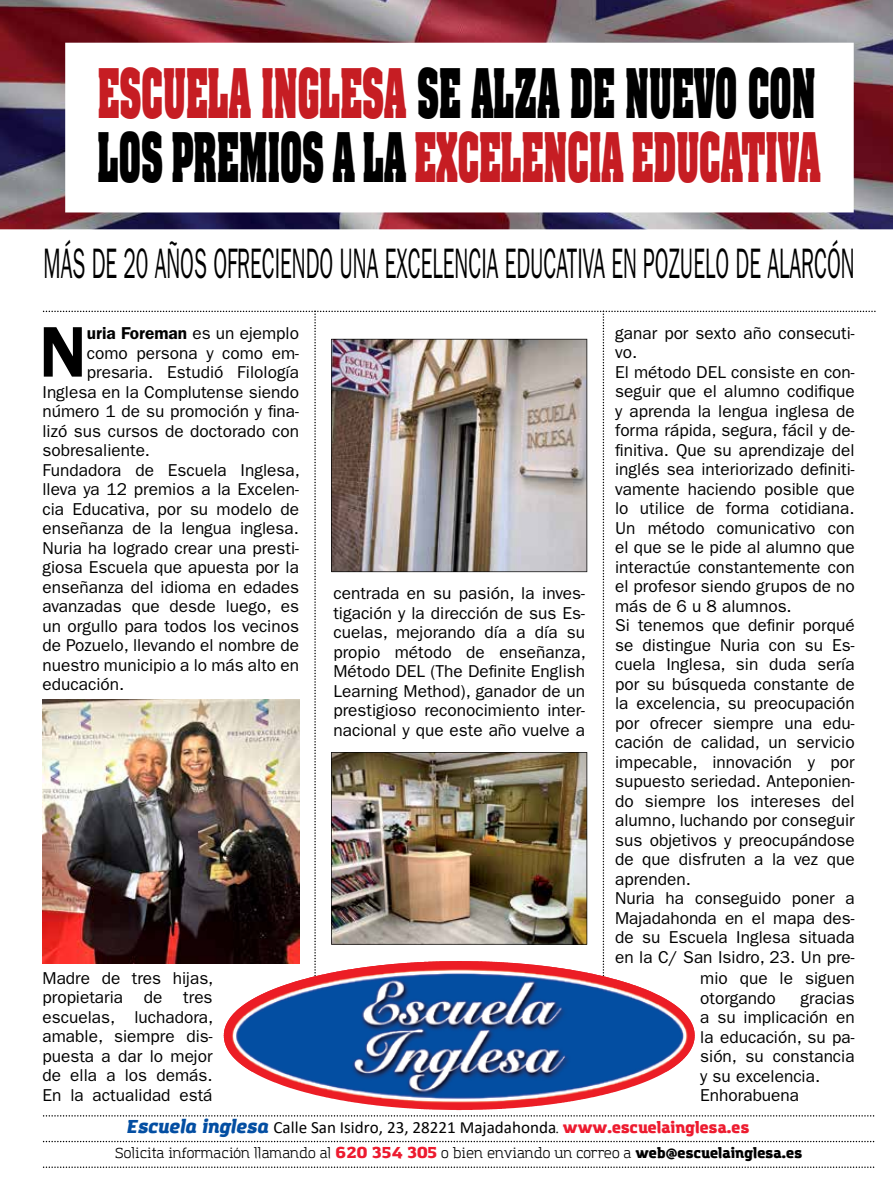
<style>
.page{position:relative;width:893px;height:1191px;background:#fff}
.page>*{position:absolute;margin:0;border:0;box-sizing:border-box;transform-origin:0 0}
.t1{font:600 72px "ITC Franklin Gothic Std";color:#000}
.t2{font:700 58.2px/64.1px "Aachen Std";color:#c61d23;scale:.53 1}
.t3{font:42.75px "ITC Franklin Gothic Std";color:#000;scale:.49 1}
.t4{font:17.25px/19.5px "ITC Franklin Gothic Std";color:#000}
.t5{font:600 17.25px "ITC Franklin Gothic Std";color:#000}
.t6{font:17.1px "Calibri";color:#000}
.t7{font:14.25px "Amazing Grotesk";color:#000}
.s1{color:#000}
.s2{font-weight:400}
.s3{font-family:"Amazing Grotesk";font-weight:900;font-style:italic;font-size:18.6px;color:#034ea2}
.s4{font-family:"Amazing Grotesk";font-size:14.25px}
.s5{font-family:"Amazing Grotesk";font-weight:900;font-size:15.75px;color:#ed1b2f}
.s6{font-weight:900;font-size:15.75px;color:#ed1b2f}
.s7{font-weight:900}
</style>
<div class="page">
<img style="left:0;top:0;width:893px;height:229px">
<img style="left:43px;top:311px;width:833px;height:765px">
<svg style="left:43px;top:1115px;width:831px;height:1px"></svg>
<svg style="left:43px;top:1140px;width:831px;height:2px"></svg>
<svg style="left:43px;top:1166px;width:831px;height:2px"></svg>
<img style="left:268px;top:961px;width:192px;height:30px">
<img style="left:43px;top:699px;width:256px;height:264px">
<h2 class="t2" style="left:98px;top:62px;width:1365px">ESCUELA INGLESA <span class="s1">SE ALZA DE NUEVO CON<br>LOS PREMIOS A LA</span> EXCELENCIA EDUCATIVA</h2>
<h3 class="t3" style="left:44px;top:239px;width:1657px">MÁS DE 20 AÑOS OFRECIENDO UNA EXCELENCIA EDUCATIVA EN POZUELO DE ALARCÓN</h3>
<p class="t5" style="left:87px;top:323px;width:214px">uria Foreman <span class="s2">es un ejemplo</span></p>
<p class="t4" style="left:87px;top:343px;width:214px">como persona y como em-</p>
<p class="t4" style="left:87px;top:362px;width:214px">presaria. Estudió Filología</p>
<p class="t4" style="left:43px;top:382px;width:258px">Inglesa en la Complutense siendo</p>
<p class="t4" style="left:43px;top:401px;width:258px">número 1 de su promoción y fina-</p>
<p class="t4" style="left:43px;top:421px;width:258px">lizó sus cursos de doctorado con</p>
<p class="t4" style="left:43px;top:440px;width:109px">sobresaliente.</p>
<p class="t4" style="left:43px;top:460px;width:259px">Fundadora de Escuela Inglesa,</p>
<p class="t4" style="left:43px;top:479px;width:258px">lleva ya 12 premios a la Excelen-</p>
<p class="t4" style="left:43px;top:499px;width:258px">cia Educativa, por su modelo de</p>
<p class="t4" style="left:43px;top:518px;width:258px">enseñanza de la lengua inglesa.</p>
<p class="t4" style="left:43px;top:538px;width:258px">Nuria ha logrado crear una presti-</p>
<p class="t4" style="left:43px;top:557px;width:258px">giosa Escuela que apuesta por la</p>
<p class="t4" style="left:43px;top:577px;width:258px">enseñanza del idioma en edades</p>
<p class="t4" style="left:43px;top:596px;width:258px">avanzadas que desde luego, es</p>
<p class="t4" style="left:43px;top:616px;width:258px">un orgullo para todos los vecinos</p>
<p class="t4" style="left:43px;top:635px;width:258px">de Pozuelo, llevando el nombre de</p>
<p class="t4" style="left:43px;top:655px;width:258px">nuestro municipio a lo más alto en</p>
<p class="t4" style="left:43px;top:674px;width:83px">educación.</p>
<h1 class="t1" style="left:39px;top:309px;width:49px">N</h1>
<p class="t4" style="left:43px;top:968px;width:172px;text-align:justify">Madre de tres hijas, propietaria de tres escuelas, luchadora, amable, siempre dis&shy;puesta a dar lo mejor de ella a los demás.<br>En la actualidad está</p>
<p class="t4" style="left:333px;top:583px;width:254px;text-align:justify">centrada en su pasión, la inves&shy;tigación y la dirección de sus Es&shy;cuelas, mejorando día a día su propio método de enseñanza, Método DEL (The Definite English Learning Method), ganador de un prestigioso reconocimiento inter&shy;nacional y que este año vuelve a</p>
<p class="t4" style="left:615px;top:323px;width:241px">ganar por sexto año consecuti&shy;vo.<br>El método DEL consiste en con&shy;seguir que el alumno codifique y aprenda la lengua inglesa de forma rápida, segura, fácil y de&shy;finitiva. Que su aprendizaje del inglés sea interiorizado definiti&shy;vamente haciendo posible que lo utilice de forma cotidiana.<br>Un método comunicativo con el que se le pide al alumno que interactúe constantemente con el profesor siendo grupos de no más de 6 u 8 alumnos.<br>Si tenemos que definir porqué se distingue Nuria con su Es&shy;cuela Inglesa, sin duda sería por su búsqueda constante de la excelencia, su preocupación por ofrecer siempre una edu&shy;cación de calidad, un servicio impecable, innovación y por supuesto seriedad. Anteponien&shy;do siempre los intereses del alumno, luchando por conseguir sus objetivos y preocupándose de que disfruten a la vez que aprenden.<br>Nuria ha conseguido poner a<br>Majadahonda en el mapa des&shy;de su Escuela Inglesa situada en la C/ San Isidro, 23. Un pre-</p>
<p class="t4" style="left:700px;top:969px;width:156px">mio que le siguen otorgando</p>
<p class="t4" style="left:700px;top:988px;width:156px;text-indent:100px">gracias a su implicación en la educación, su pa&shy;sión, su constancia y su excelencia.<br>Enhorabuena</p>
<p class="t6" style="left:126px;top:1115px;width:625px"><span class="s3">Escuela inglesa</span> Calle San Isidro, 23, 28221 Majadahonda<span class="s4">.</span> <span class="s5">www.escuelainglesa.es</span></p>
<p class="t7" style="left:115px;top:1144px;width:689px">Solicita información llamando al <span class="s6">620 354 305</span> o bien enviando un correo a <span class="s7">web@escuelainglesa.es</span></p>
</div>
